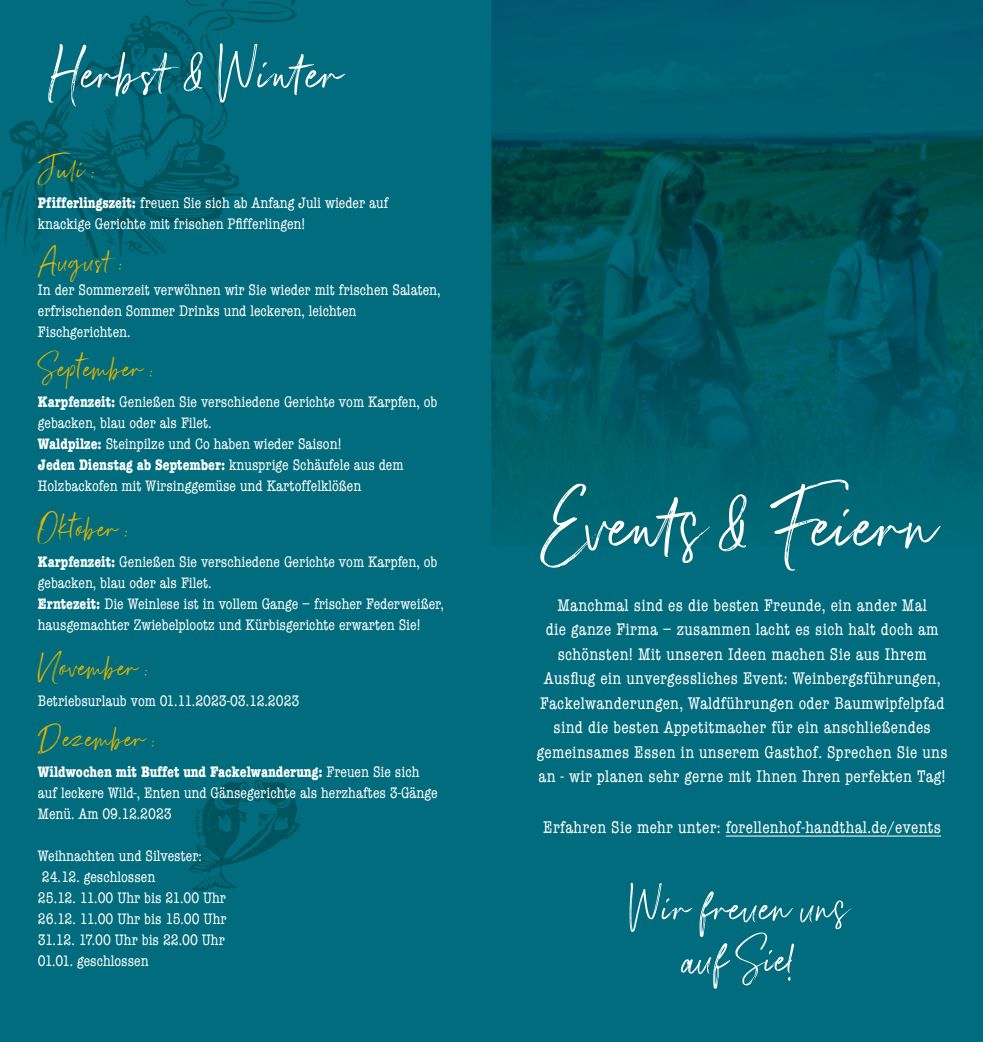
<style>
.page{position:relative;width:983px;height:1042px;background:#fff}
.page>*{position:absolute;margin:0;border:0;box-sizing:border-box;transform-origin:0 0}
.t1{font:88.55px "Katulamp Alt";letter-spacing:.005em;color:#fff}
.t2{font:60.73px "Katulamp Alt";letter-spacing:.035em;color:#fff}
.t3{font:50.23px/51.6px "Katulamp Alt";color:#fff;text-align:center}
.t4{font:33.25px "Katulamp Alt";letter-spacing:.02em;color:#e3b600}
.t5{font:condensed 17.5px/24.5px "American Typewriter";letter-spacing:.02em;color:#fff;text-align:center}
.t6{font:condensed 15.75px/21px "American Typewriter";color:#fff}
.s1{font-weight:700}
</style>
<div class="page">
<div style="left:0;top:0;width:982px;height:1042px;background:#006c7d"></div>
<img style="left:491px;top:0;width:491px;height:527px">
<svg style="left:189px;top:780px;width:111px;height:111px"></svg>
<svg style="left:0;top:15px;width:244px;height:243px"></svg>
<svg style="left:14px;top:178px;width:28px;height:74px"></svg>
<svg style="left:181px;top:0;width:116px;height:141px"></svg>
<hr style="left:725px;top:836px;width:215px;height:1px;background:#fff">
<h2 class="t2" style="left:48px;top:31px;width:293px">Herbst &amp; Winter</h2>
<h3 class="t4" style="left:38px;top:146px;width:58px">Juli :</h3>
<p class="t6" style="left:38px;top:191px;width:352px"><span class="s1">Pfifferlingszeit:</span> freuen Sie sich ab Anfang Juli wieder auf knackige Gerichte mit frischen Pfifferlingen!</p>
<h3 class="t4" style="left:38px;top:237px;width:85px">August :</h3>
<p class="t6" style="left:38px;top:278px;width:404px">In der Sommerzeit verwöhnen wir Sie wieder mit frischen Salaten, erfrischenden Sommer Drinks und leckeren, leichten<br>Fischgerichten.</p>
<h3 class="t4" style="left:38px;top:345px;width:116px">September :</h3>
<p class="t6" style="left:38px;top:391px;width:401px"><span class="s1">Karpfenzeit:</span> Genießen Sie verschiedene Gerichte vom Karpfen, ob gebacken, blau oder als Filet.<br><span class="s1">Waldpilze:</span> Steinpilze und Co haben wieder Saison!<br><span class="s1">Jeden Dienstag ab September:</span> knusprige Schäufele aus dem Holzbackofen mit Wirsinggemüse und Kartoffelklößen</p>
<h3 class="t4" style="left:38px;top:505px;width:91px">Oktober :</h3>
<p class="t6" style="left:38px;top:551px;width:407px"><span class="s1">Karpfenzeit:</span> Genießen Sie verschiedene Gerichte vom Karpfen, ob gebacken, blau oder als Filet.<br><span class="s1">Erntezeit:</span> Die Weinlese ist in vollem Gange – frischer Federweißer, hausgemachter Zwiebelplootz und Kürbisgerichte erwarten Sie!</p>
<h3 class="t4" style="left:38px;top:644px;width:111px">November :</h3>
<p class="t6" style="left:38px;top:690px;width:263px">Betriebsurlaub vom 01.11.2023-03.12.2023</p>
<h3 class="t4" style="left:38px;top:715px;width:118px">Dezember :</h3>
<p class="t6" style="left:38px;top:760px;width:401px"><span class="s1">Wildwochen mit Buffet und Fackelwanderung:</span> Freuen Sie sich auf leckere Wild-, Enten und Gänsegerichte als herzhaftes 3-Gänge<br>Menü. Am 09.12.2023</p>
<p class="t6" style="left:38px;top:844px;width:190px">Weihnachten und Silvester:<br>24.12. geschlossen<br>25.12. 11.00 Uhr bis 21.00 Uhr<br>26.12. 11.00 Uhr bis 15.00 Uhr<br>31.12. 17.00 Uhr bis 22.00 Uhr<br>01.01. geschlossen</p>
<h1 class="t1" style="left:540px;top:463px;width:395px">Events &amp; Feiern</h1>
<p class="t5" style="left:536px;top:592px;width:412px">Manchmal sind es die besten Freunde, ein ander Mal<br>die ganze Firma – zusammen lacht es sich halt doch am schönsten! Mit unseren Ideen machen Sie aus Ihrem Ausflug ein unvergessliches Event: Weinbergsführungen, Fackelwanderungen, Waldführungen oder Baumwipfelpfad sind die besten Appetitmacher für ein anschließendes gemeinsames Essen in unserem Gasthof. Sprechen Sie uns an - wir planen sehr gerne mit Ihnen Ihren perfekten Tag!</p>
<p class="t5" style="left:543px;top:814px;width:399px">Erfahren Sie mehr unter: forellenhof-handthal.de/events</p>
<h3 class="t3" style="left:629px;top:881px;width:217px">Wir freuen uns auf Sie!</h3>
</div>
